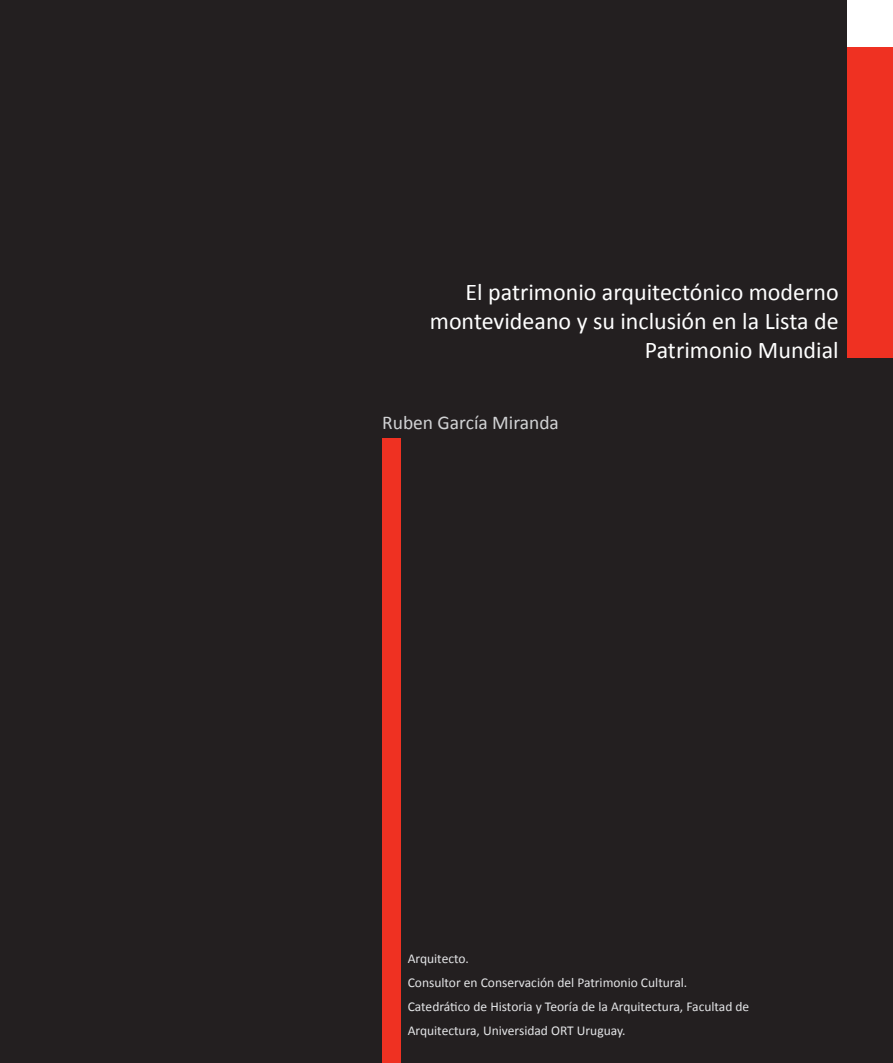
<style>
.page{position:relative;width:893px;height:1063px;background:#231f20}
.page>*{position:absolute;margin:0;border:0;box-sizing:border-box;transform-origin:0 0}
.t1{font:24px "Calibri";color:#fff}
.t2{font:19.5px "Calibri";color:#d1d2d4}
.t3{font:13.5px/24px "Calibri";color:#e4e5e7}
</style>
<div class="page">
<div style="left:382px;top:439px;width:18px;height:624px;background:#ef3122"></div>
<div style="left:848px;top:0;width:45px;height:47px;background:#fff"></div>
<div style="left:848px;top:47px;width:45px;height:311px;background:#ef3122"></div>
<p class="t1" style="left:465px;top:277px;width:375px">El patrimonio arquitectónico moderno</p>
<p class="t1" style="left:430px;top:306px;width:410px">montevideano y su inclusión en la Lista de</p>
<p class="t1" style="left:645px;top:334px;width:195px">Patrimonio Mundial</p>
<p class="t2" style="left:382px;top:411px;width:178px">Ruben García Miranda</p>
<p class="t3" style="left:408px;top:946px;width:63px">Arquitecto.</p>
<p class="t3" style="left:408px;top:970px;width:281px">Consultor en Conservación del Patrimonio Cultural.</p>
<p class="t3" style="left:408px;top:994px;width:343px">Catedrático de Historia y Teoría de la Arquitectura, Facultad de<br>Arquitectura, Universidad ORT Uruguay.</p>
</div>
